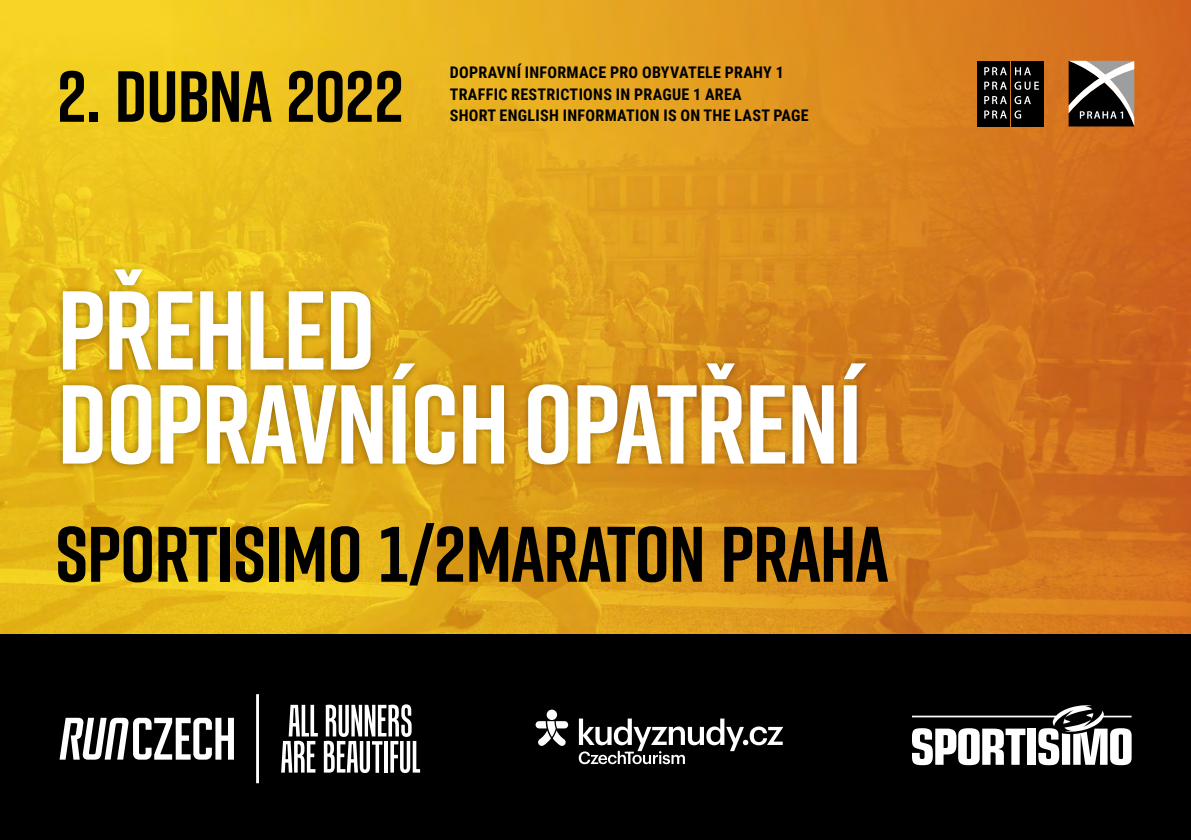
<style>
.page{position:relative;width:1191px;height:840px;background:#fff}
.page>*{position:absolute;margin:0;border:0;box-sizing:border-box;transform-origin:0 0}
.t1{font:700 111.8px/93.8px "Rift";letter-spacing:-.015em;color:#fff}
.t2{font:700 78.4px "Rift";letter-spacing:-.01em;color:#000}
.t3{font:700 72px "Rift";letter-spacing:-.01em;color:#000}
.t4{font:700 16px/21.6px "Roboto Condensed";letter-spacing:.02em;color:#000}
</style>
<div class="page">
<img style="left:0;top:0;width:1191px;height:634px">
<div style="left:0;top:634px;width:1191px;height:205px;background:#000"></div>
<svg style="left:60px;top:717px;width:174px;height:42px"></svg>
<div style="left:256px;top:693px;width:3px;height:89px;border:1px solid #fff"></div>
<svg style="left:281px;top:704px;width:37px;height:68px"></svg>
<svg style="left:324px;top:704px;width:96px;height:68px"></svg>
<svg style="left:912px;top:705px;width:219px;height:59px"></svg>
<svg style="left:579px;top:718px;width:204px;height:45px"></svg>
<div style="left:546px;top:709px;width:11px;height:10px;background:#fff;border-radius:50%"></div>
<svg style="left:535px;top:721px;width:33px;height:24px"></svg>
<div style="left:57px;top:262px;width:816px;height:208px;background:#000;opacity:.35"></div>
<div style="left:978px;top:61px;width:32px;height:65px;background:#000"></div>
<div style="left:1011px;top:61px;width:32px;height:65px;background:#000"></div>
<svg style="left:984px;top:67px;width:22px;height:8px"></svg>
<svg style="left:1015px;top:67px;width:16px;height:8px"></svg>
<svg style="left:984px;top:82px;width:22px;height:8px"></svg>
<svg style="left:1014px;top:81px;width:25px;height:9px"></svg>
<svg style="left:984px;top:96px;width:22px;height:8px"></svg>
<svg style="left:1014px;top:96px;width:17px;height:8px"></svg>
<svg style="left:984px;top:110px;width:22px;height:8px"></svg>
<svg style="left:1014px;top:110px;width:7px;height:8px"></svg>
<svg style="left:1068px;top:61px;width:66px;height:65px"></svg>
<h3 class="t3" style="left:57px;top:45px;width:349px">2. DUBNA 2022</h3>
<p class="t4" style="left:450px;top:61px;width:360px">DOPRAVNÍ INFORMACE PRO OBYVATELE PRAHY 1<br>TRAFFIC RESTRICTIONS IN PRAGUE 1 AREA<br>SHORT ENGLISH INFORMATION IS ON THE LAST PAGE</p>
<h1 class="t1" style="left:57px;top:281px;width:807px">PŘEHLED<br>DOPRAVNÍCH OPATŘENÍ</h1>
<h2 class="t2" style="left:55px;top:498px;width:835px">SPORTISIMO 1/2MARATON PRAHA</h2>
</div>
